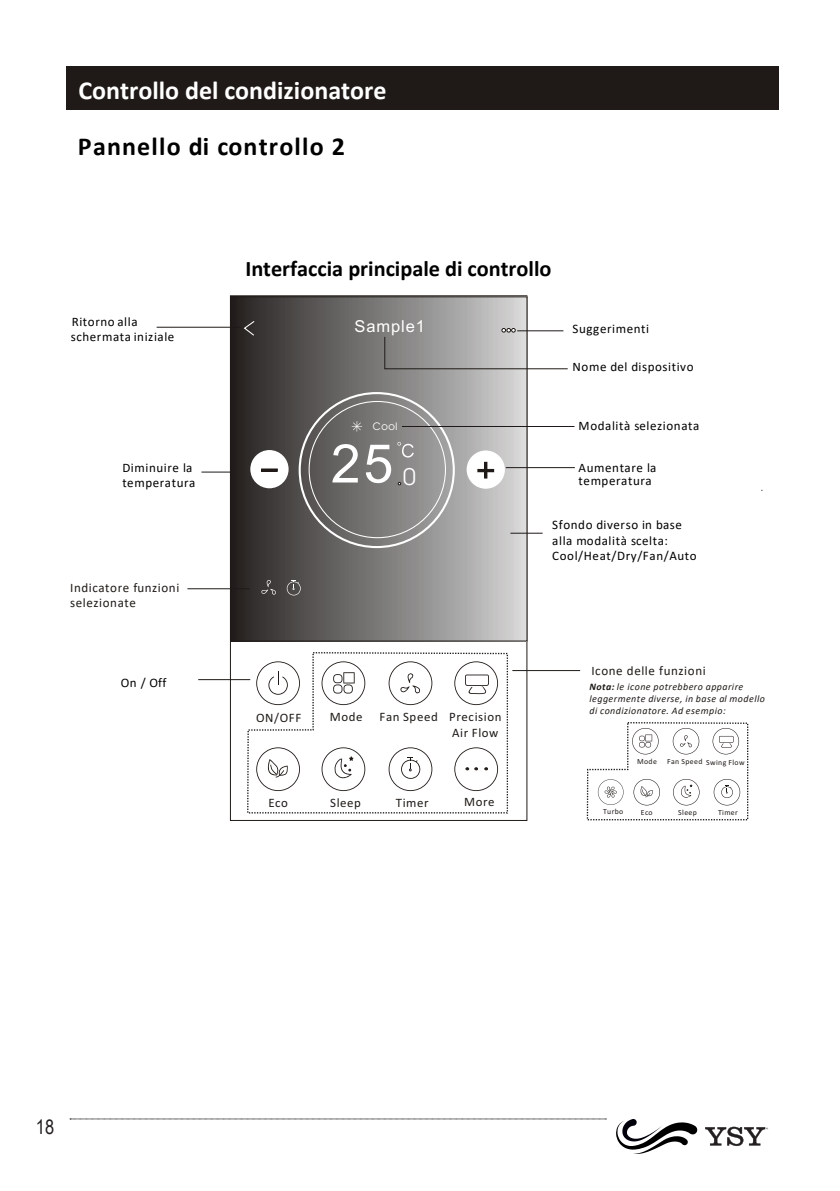
<style>
.page{position:relative;width:840px;height:1191px;background:#fff}
.page>*{position:absolute;margin:0;border:0;box-sizing:border-box;transform-origin:0 0}
.t1{font:53.4px "Arial";color:#fff}
.t2{font:700 26px/55.4px "Calibri";color:#fff}
.t3{font:23.6px "Avant Garde Bk BT";color:#fff}
.t4{font:700 22.2px "Calibri";color:#000}
.t5{font:20px "Arial Narrow";color:#231f20}
.t6{font:16.4px "Arial";letter-spacing:.055em;color:#fff}
.t7{font:13px/15.4px "Calibri";letter-spacing:.045em;color:#000}
.t8{font:13px/15.6px "Calibri";letter-spacing:.045em;color:#1f1a17}
.t9{font:12.8px/15.8px "Calibri";letter-spacing:.045em;color:#1f1a17;text-align:right}
.t10{font:10.6px "Avant Garde Bk BT";color:#fff}
.t11{font:italic 10px/11.8px "Calibri";letter-spacing:.045em;color:#1f1a17}
.t12{font:7.8px "Calibri";letter-spacing:.045em;color:#1f1a17}
.t13{font:4.8px "Myriad Pro";color:#231f20}
.s1{color:#000}
.s2{font-weight:700}
</style>
<div class="page">
<svg style="left:705px;top:1126px;width:59px;height:20px"></svg>
<svg style="left:616px;top:1119px;width:81px;height:34px"></svg>
<svg style="left:70px;top:1118px;width:536px;height:1px"></svg>
<div style="left:66px;top:67px;width:711px;height:43px;background:#1f1a17"></div>
<hr style="left:201px;top:472px;width:46px;height:1px;background:#1f1a17">
<hr style="left:198px;top:679px;width:52px;height:1px;background:#1f1a17">
<hr style="left:512px;top:670px;width:67px;height:1px;background:#1f1a17">
<img style="left:233px;top:299px;width:292px;height:340px">
<div style="left:231px;top:297px;width:296px;height:344px;border:1px solid #1f1a17"></div>
<svg style="left:243px;top:320px;width:12px;height:17px"></svg>
<div style="left:250px;top:450px;width:38px;height:38px;background:#fff;border-radius:50%"></div>
<svg style="left:261px;top:469px;width:16px;height:2px"></svg>
<div style="left:466px;top:450px;width:38px;height:39px;background:#fff;border-radius:50%"></div>
<div style="left:477px;top:469px;width:16px;height:3px;border:1px solid #1f1a17"></div>
<div style="left:484px;top:462px;width:3px;height:16px;border:1px solid #1f1a17"></div>
<svg style="left:351px;top:421px;width:11px;height:10px"></svg>
<svg style="left:397px;top:442px;width:16px;height:15px"></svg>
<svg style="left:260px;top:580px;width:17px;height:16px"></svg>
<svg style="left:286px;top:580px;width:14px;height:15px"></svg>
<svg style="left:246px;top:652px;width:262px;height:162px"></svg>
<svg style="left:586px;top:722px;width:162px;height:99px"></svg>
<hr style="left:402px;top:426px;width:172px;height:1px;background:#1f1a17">
<hr style="left:505px;top:467px;width:69px;height:1px;background:#1f1a17">
<svg style="left:384px;top:328px;width:183px;height:41px"></svg>
<hr style="left:510px;top:533px;width:32px;height:1px;background:#1f1a17">
<hr style="left:156px;top:327px;width:84px;height:1px;background:#1f1a17">
<hr style="left:187px;top:588px;width:62px;height:1px;background:#1f1a17">
<p class="t2" style="left:78px;top:62px;width:310px">Controllo del condizionatore<br><span class="s1">Pannello di controllo 2</span></p>
<p class="t4" style="left:245px;top:253px;width:307px">Interfaccia principale di controllo</p>
<p class="t7" style="left:71px;top:313px;width:105px">Ritorno alla schermata iniziale</p>
<p class="t7" style="left:572px;top:321px;width:78px">Suggerimenti</p>
<p class="t7" style="left:572px;top:359px;width:122px">Nome del dispositivo</p>
<p class="t6" style="left:354px;top:316px;width:72px">Sample1</p>
<p class="t7" style="left:122px;top:459px;width:75px">Diminuire la temperatura</p>
<p class="t8" style="left:70px;top:579px;width:111px">Indicatore funzioni selezionate</p>
<p class="t7" style="left:121px;top:674px;width:47px">On / Off</p>
<p class="t10" style="left:373px;top:419px;width:26px">Cool</p>
<p class="t1" style="left:330px;top:429px;width:64px">25</p>
<p class="t3" style="left:402px;top:461px;width:15px">0</p>
<p class="t9" style="left:256px;top:711px;width:47px">ON/OFF</p>
<p class="t9" style="left:379px;top:710px;width:123px">Fan Speed Precision<br>Air Flow</p>
<p class="t9" style="left:329px;top:710px;width:34px">Mode</p>
<p class="t9" style="left:268px;top:796px;width:21px">Eco</p>
<p class="t9" style="left:330px;top:796px;width:32px">Sleep</p>
<p class="t9" style="left:464px;top:795px;width:32px">More</p>
<p class="t9" style="left:395px;top:795px;width:34px">Timer</p>
<p class="t7" style="left:578px;top:418px;width:122px">Modalità selezionata</p>
<p class="t7" style="left:578px;top:461px;width:79px;line-height:13px">Aumentare la temperatura</p>
<p class="t7" style="left:552px;top:517px;width:146px">Sfondo diverso in base alla modalità scelta:<br>Cool/Heat/Dry/Fan/Auto</p>
<p class="t8" style="left:591px;top:662px;width:116px">Icone delle funzioni</p>
<p class="t11" style="left:589px;top:680px;width:177px"><span class="s2">Not</span><span class="s2">a</span><span class="s2">:</span> le icone potrebbero apparire leggermente diverse, in base al modello di condizionatore. Ad esempio:</p>
<p class="t12" style="left:636px;top:756px;width:21px">Mode</p>
<p class="t12" style="left:667px;top:757px;width:79px">Fan Speed Swing Flow</p>
<p class="t12" style="left:602px;top:806px;width:22px">Turbo</p>
<p class="t12" style="left:717px;top:807px;width:21px">Timer</p>
<p class="t12" style="left:640px;top:807px;width:13px">Eco</p>
<p class="t12" style="left:678px;top:807px;width:20px">Sleep</p>
<h3 class="t5" style="left:36px;top:1112px;width:20px">18</h3>
<p class="t13" style="left:765px;top:1126px;width:4px">®</p>
</div>
